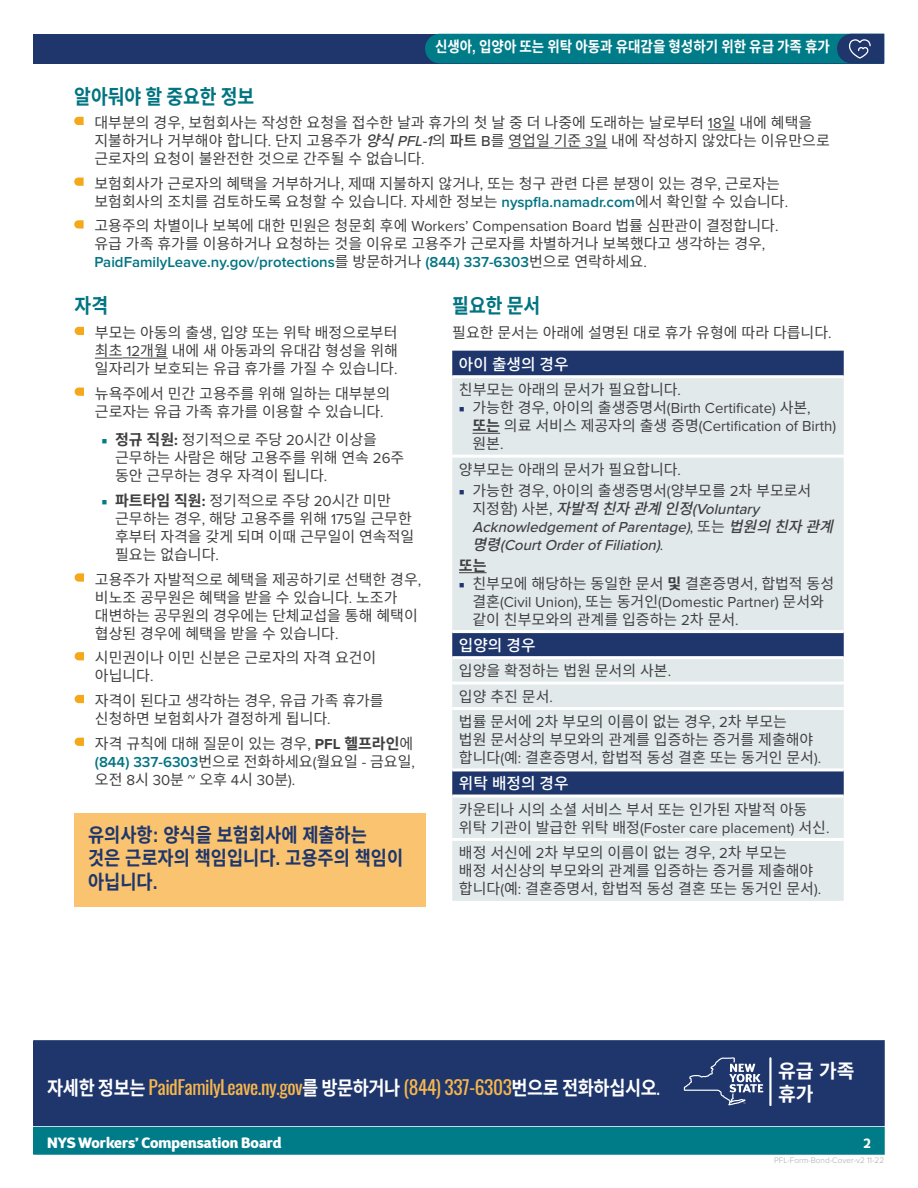
<style>
.page{position:relative;width:918px;height:1188px;background:#fff}
.page>*{position:absolute;margin:0;border:0;box-sizing:border-box;transform-origin:0 0}
.t1{font:700 20.25px "Noto Sans KR";color:#007481;scale:.9 1}
.t2{font:19.5px "Oswald";letter-spacing:-.025em;color:#f7b74d}
.t3{font:700 19.5px/23.4px "Noto Sans KR";color:#1e366c;scale:.9 1}
.t4{font:700 19.35px/23.2px "Noto Sans KR";color:#fff}
.t5{font:500 15.75px "Noto Sans KR";color:#fff}
.t6{font:15px/18px "Noto Sans KR";color:#404042}
.t7{font:italic 500 15px/18px "Proxima Nova";color:#404042}
.t8{font:15px/18px "Proxima Nova";color:#404042}
.t9{font:700 15px "Noto Sans KR";color:#fff;scale:.9 1}
.t10{font:900 15px "D Sari";color:#fff}
.t11{font:700 15px "Noto Sans KR";color:#404042}
.t12{font:900 13.5px "D Sari";color:#fff}
.t13{font:300 8.25px "Proxima Nova";color:#a7a9ac}
.s1{font-family:"Arial"}
.s2{font-family:"Proxima Nova"}
.s3{font-weight:500;font-style:italic}
.s4{font-family:"Proxima Nova";font-weight:500;font-style:italic}
.s5{font-weight:500}
.s6{font-family:"Proxima Nova";font-weight:500}
.s7{font-family:"Proxima Nova";font-weight:600;color:#007481}
.s8{font-family:"Minion Pro";color:#007c89}
.s9{font-weight:700}
.s10{font-family:"Proxima Nova";font-weight:700}
.s11{font-family:"Minion Pro";color:#1e366c}
.s12{font-family:"Noto Sans KR"}
.s13{font-family:"Noto Sans KR";font-weight:700}
.s14{font-family:"Minion Pro";font-weight:400;font-style:normal;color:#1e366c}
.s15{font-family:"Noto Sans KR";font-weight:400;font-style:normal}
.s16{font-weight:400;font-style:normal}
.s17{font-family:"Noto Sans KR";font-weight:700;color:#fff}
.s18{color:#fff}
</style>
<div class="page">
<div style="left:34px;top:34px;width:850px;height:29px;background:#1e366c"></div>
<svg style="left:425px;top:34px;width:446px;height:29px;background:#037887"></svg>
<svg style="left:708px;top:130px;width:28px;height:1px"></svg>
<hr style="left:508px;top:148px;width:42px;height:1px;background:#404042">
<svg style="left:550px;top:148px;width:57px;height:1px"></svg>
<svg style="left:74px;top:117px;width:10px;height:8px"></svg>
<svg style="left:74px;top:178px;width:10px;height:8px"></svg>
<svg style="left:74px;top:220px;width:10px;height:9px"></svg>
<svg style="left:95px;top:358px;width:73px;height:1px"></svg>
<div style="left:75px;top:813px;width:351px;height:93px;background:#f9c36f"></div>
<svg style="left:75px;top:327px;width:9px;height:8px"></svg>
<svg style="left:75px;top:388px;width:9px;height:8px"></svg>
<svg style="left:75px;top:573px;width:9px;height:9px"></svg>
<svg style="left:75px;top:652px;width:9px;height:8px"></svg>
<svg style="left:75px;top:695px;width:9px;height:8px"></svg>
<svg style="left:75px;top:738px;width:9px;height:8px"></svg>
<div style="left:452px;top:351px;width:392px;height:24px;background:#1e366c"></div>
<svg style="left:452px;top:378px;width:392px;height:523px;background:#d0d8de"></svg>
<hr style="left:452px;top:455px;width:392px;height:3px;background:#fff">
<hr style="left:452px;top:630px;width:392px;height:3px;background:#fff">
<hr style="left:452px;top:656px;width:392px;height:3px;background:#fff">
<hr style="left:452px;top:682px;width:392px;height:3px;background:#fff">
<hr style="left:452px;top:707px;width:392px;height:3px;background:#fff">
<hr style="left:452px;top:768px;width:392px;height:3px;background:#fff">
<hr style="left:452px;top:795px;width:392px;height:3px;background:#fff">
<hr style="left:452px;top:838px;width:392px;height:3px;background:#fff">
<svg style="left:472px;top:433px;width:28px;height:1px"></svg>
<svg style="left:459px;top:572px;width:28px;height:1px"></svg>
<div style="left:34px;top:1041px;width:850px;height:84px;background:#1e366c"></div>
<svg style="left:770px;top:1058px;width:1px;height:48px"></svg>
<svg style="left:684px;top:1057px;width:79px;height:48px"></svg>
<div style="left:34px;top:1127px;width:850px;height:27px;background:#007c89"></div>
<p class="t9" style="left:435px;top:38px;width:440px">신생아<span class="s1">,</span> 입양아 또는 위탁 아동과 유대감을 형성하기 위한 유급 가족 휴가</p>
<p class="t1" style="left:74px;top:85px;width:202px">알아둬야 할 중요한 정보</p>
<p class="t6" style="left:94px;top:114px;width:737px">대부분의 경우<span class="s2">,</span> 보험회사는 작성한 요청을 접수한 날과 휴가의 첫 날 중 더 나중에 도래하는 날로부터 <span class="s2">18</span>일 내에 혜택을 지불하거나 거부해야 합니다<span class="s2">.</span> 단지 고용주가 <span class="s3">양식</span><span class="s4">PFL-1</span>의 <span class="s5">파트</span> <span class="s6">B</span>를 영업일 기준 <span class="s2">3</span>일 내에 작성하지 않았다는 이유만으로 근로자의 요청이 불완전한 것으로 간주될 수 없습니다<span class="s2">.</span></p>
<p class="t6" style="left:95px;top:174px;width:695px">보험회사가 근로자의 혜택을 거부하거나<span class="s2">,</span> 제때 지불하지 않거나<span class="s2">,</span> 또는 청구 관련 다른 분쟁이 있는 경우<span class="s2">,</span> 근로자는 보험회사의 조치를 검토하도록 요청할 수 있습니다<span class="s2">.</span> 자세한 정보는 <span class="s7">nyspfla.namadr.com</span>에서 확인할 수 있습니다<span class="s2">.</span></p>
<p class="t6" style="left:95px;top:217px;width:685px">고용주의 차별이나 보복에 대한 민원은 청문회 후에 <span class="s2">Workers’ Compensation Board</span> 법률 심판관이 결정합니다<span class="s2">. </span>유급 가족 휴가를 이용하거나 요청하는 것을 이유로 고용주가 근로자를 차별하거나 보복했다고 생각하는 경우<span class="s2">,<br></span><span class="s7">PaidFamilyLeave.ny.gov/protections</span>를 방문하거나 <span class="s7">(844) 337-6303</span>번으로 연락하세요<span class="s2">.</span></p>
<p class="t1" style="left:75px;top:294px;width:39px">자격</p>
<p class="t6" style="left:95px;top:324px;width:305px;text-align:justify">부모는 아동의 출생<span class="s2">,</span> 입양 또는 위탁 배정으로부터 최초 <span class="s2">12</span>개월 내에 새 아동과의 유대감 형성을 위해 일자리가 보호되는 유급 휴가를 가질 수 있습니다<span class="s2">.</span></p>
<p class="t6" style="left:95px;top:384px;width:297px">뉴욕주에서 민간 고용주를 위해 일하는 대부분의 근로자는 유급 가족 휴가를 이용할 수 있습니다<span class="s2">.</span></p>
<p class="t6" style="left:115px;top:431px;width:291px;text-indent:-14px"><span class="s8">■</span> <span class="s9">정규 직원</span><span class="s10">:</span> 정기적으로 주당 <span class="s2">20</span>시간 이상을 근무하는 사람은 해당 고용주를 위해 연속 <span class="s2">26</span>주 동안 근무하는 경우 자격이 됩니다<span class="s2">.</span></p>
<p class="t6" style="left:115px;top:492px;width:301px;text-indent:-14px"><span class="s8">■</span> <span class="s9">파트타임 직원</span><span class="s10">:</span> 정기적으로 주당 <span class="s2">20</span>시간 미만 근무하는 경우<span class="s2">,</span> 해당 고용주를 위해 <span class="s2">175</span>일 근무한 후부터 자격을 갖게 되며 이때 근무일이 연속적일 필요는 없습니다<span class="s2">.</span></p>
<p class="t6" style="left:95px;top:570px;width:328px">고용주가 자발적으로 혜택을 제공하기로 선택한 경우<span class="s2">, </span>비노조 공무원은 혜택을 받을 수 있습니다<span class="s2">.</span> 노조가 대변하는 공무원의 경우에는 단체교섭을 통해 혜택이 협상된 경우에 혜택을 받을 수 있습니다<span class="s2">.</span></p>
<p class="t6" style="left:95px;top:649px;width:283px">시민권이나 이민 신분은 근로자의 자격 요건이 아닙니다<span class="s2">.</span></p>
<p class="t6" style="left:95px;top:692px;width:290px">자격이 된다고 생각하는 경우<span class="s2">,</span> 유급 가족 휴가를 신청하면 보험회사가 결정하게 됩니다<span class="s2">.</span></p>
<p class="t6" style="left:95px;top:735px;width:322px;text-align:justify">자격 규칙에 대해 질문이 있는 경우<span class="s2">,</span> <span class="s10">PFL</span> <span class="s9">헬프라인</span>에 <span class="s7">(844) 337-6303</span>번으로 전화하세요<span class="s2">(</span>월요일 <span class="s2">-</span> 금요일<span class="s2">, </span>오전 <span class="s2">8</span>시 <span class="s2">30</span>분 <span class="s2">~</span> 오후 <span class="s2">4</span>시 <span class="s2">30</span>분<span class="s2">).</span></p>
<p class="t3" style="left:88px;top:823px;width:352px">유의사항<span class="s1">:</span> 양식을 보험회사에 제출하는 것은 근로자의 책임입니다<span class="s1">.</span> 고용주의 책임이 아닙니다<span class="s1">.</span></p>
<p class="t1" style="left:452px;top:294px;width:99px">필요한 문서</p>
<p class="t6" style="left:452px;top:324px;width:381px">필요한 문서는 아래에 설명된 대로 휴가 유형에 따라 다릅니다<span class="s2">.</span></p>
<p class="t5" style="left:459px;top:355px;width:111px">아이 출생의 경우</p>
<p class="t6" style="left:459px;top:381px;width:224px">친부모는 아래의 문서가 필요합니다<span class="s2">.</span></p>
<p class="t8" style="left:472px;top:400px;width:365px;text-indent:-14px"><span class="s11">■</span> <span class="s12">가능한 경우</span>, <span class="s12">아이의 출생증명서</span>(Birth Certificate) <span class="s12">사본</span>, <span class="s13">또는</span> <span class="s12">의료 서비스 제공자의 출생 증명</span>(Certification of Birth) <span class="s12">원본</span>.</p>
<p class="t6" style="left:459px;top:461px;width:224px">양부모는 아래의 문서가 필요합니다<span class="s2">.</span></p>
<p class="t7" style="left:472px;top:481px;width:371px;text-indent:-13px"><span class="s14">■</span> <span class="s15">가능한 경우</span><span class="s16">,</span> <span class="s15">아이의 출생증명서</span><span class="s16">(</span><span class="s15">양부모를</span> <span class="s16">2</span><span class="s15">차 부모로서<br>지 정 함</span> <span class="s16">)</span> <span class="s15">사 본</span> <span class="s16">,</span> <span class="s12">자발적친자관계인정</span>(Voluntary AcknowledgementofParentage)<span class="s16">,</span> <span class="s15">또 는</span> <span class="s12">법원의친자관계 명령</span>(CourtOrderofFiliation)<span class="s16">.</span></p>
<p class="t11" style="left:459px;top:557px;width:29px">또는</p>
<p class="t6" style="left:472px;top:575px;width:363px;text-indent:-14px"><span class="s11">■</span> 친부모에 해당하는 동일한 문서 <span class="s9">및</span> 결혼증명서<span class="s2">,</span> 합법적 동성 결혼<span class="s2">(Civil Union),</span> 또는 동거인<span class="s2">(Domestic Partner)</span> 문서와 같이 친부모와의 관계를 입증하는 <span class="s2">2</span>차 문서<span class="s2">.</span></p>
<p class="t5" style="left:459px;top:636px;width:78px">입양의 경우</p>
<p class="t6" style="left:459px;top:662px;width:214px">입양을 확정하는 법원 문서의 사본<span class="s2">.</span></p>
<p class="t6" style="left:459px;top:688px;width:95px">입양 추진 문서<span class="s2">.</span></p>
<p class="t6" style="left:459px;top:713px;width:364px">법률 문서에 <span class="s2">2</span>차 부모의 이름이 없는 경우<span class="s2">, 2</span>차 부모는<br>법원 문서상의 부모와의 관계를 입증하는 증거를 제출해야 합니다<span class="s2">(</span>예<span class="s2">:</span> 결혼증명서<span class="s2">,</span> 합법적 동성 결혼 또는 동거인 문서<span class="s2">).</span></p>
<p class="t5" style="left:459px;top:775px;width:111px">위탁 배정의 경우</p>
<p class="t6" style="left:459px;top:801px;width:372px">카운티나 시의 소셜 서비스 부서 또는 인가된 자발적 아동 위탁 기관이 발급한 위탁 배정<span class="s2">(Foster care placement)</span> 서신<span class="s2">.</span></p>
<p class="t6" style="left:459px;top:844px;width:364px">배정 서신에 <span class="s2">2</span>차 부모의 이름이 없는 경우<span class="s2">, 2</span>차 부모는<br>배정 서신상의 부모와의 관계를 입증하는 증거를 제출해야 합니다<span class="s2">(</span>예<span class="s2">:</span> 결혼증명서<span class="s2">,</span> 합법적 동성 결혼 또는 동거인 문서<span class="s2">).</span></p>
<h2 class="t2" style="left:47px;top:1069px;width:614px"><span class="s17">자세한 정보는</span> PaidFamilyLeave.ny.gov<span class="s17">를 방문하거나</span> (844) 337-6303<span class="s17">번으로 전화하십시오</span><span class="s18">.</span></h2>
<p class="t4" style="left:778px;top:1060px;width:78px">유급 가족 휴가</p>
<p class="t10" style="left:47px;top:1132px;width:236px">NYS Workers’ Compensation Board</p>
<p class="t12" style="left:863px;top:1134px;width:9px">2</p>
<p class="t13" style="left:774px;top:1155px;width:112px">PFL-Form-Bond-Cover-v2 11-22</p>
</div>
